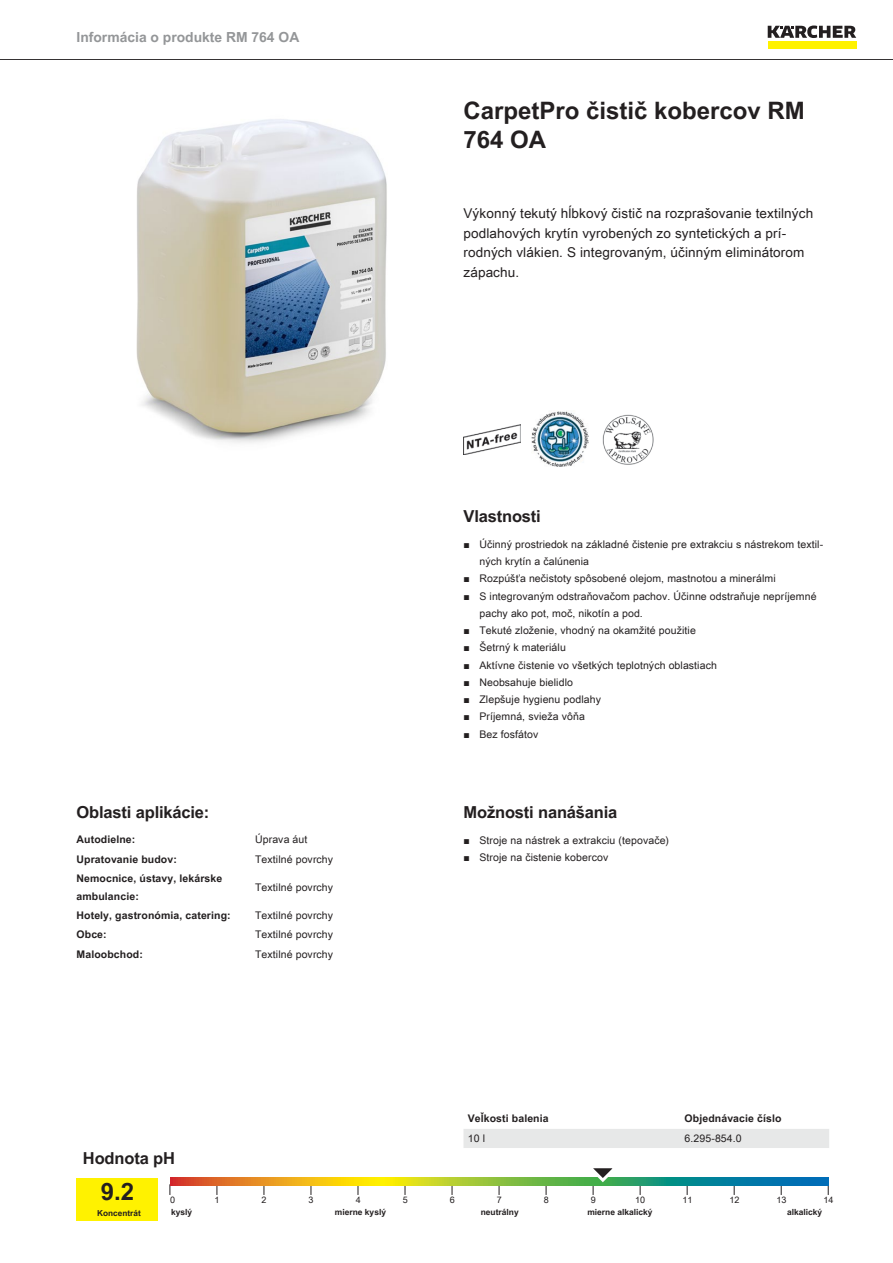
<style>
.page{position:relative;width:893px;height:1263px;background:#fff}
.page>*{position:absolute;margin:0;border:0;box-sizing:border-box;transform-origin:0 0}
.t1{font:700 24px/28.8px "Arial Unicode MS";color:#231f20}
.t2{font:700 16.5px "Arial Unicode MS";letter-spacing:-.01em;color:#231f20}
.t3{font:700 13.8px "Arial Unicode MS";color:#949698}
.t4{font:13.5px/19.5px "Arial Unicode MS";letter-spacing:.01em;color:#231f20}
.t5{font:10.5px/17.2px "Arial Unicode MS";letter-spacing:.01em;color:#231f20}
.t6{font:700 10.5px/17.2px "Arial Unicode MS";letter-spacing:.01em;color:#231f20}
.t7{font:9px "Arial Unicode MS";color:#231f20}
.t8{font:700 8.4px "Arial Unicode MS";color:#231f20}
.t9{font:700 8.25px "Arial Unicode MS";color:#231f20}
.s1{font-family:"Arial"}
</style>
<div class="page">
<hr style="left:0;top:59px;width:893px;height:1px;background:#231f20">
<div style="left:768px;top:42px;width:88px;height:7px;background:#fff200"></div>
<svg style="left:768px;top:26px;width:88px;height:12px"></svg>
<img style="left:136px;top:119px;width:251px;height:324px">
<img style="left:463px;top:424px;width:57px;height:30px">
<img style="left:531px;top:411px;width:57px;height:56px">
<img style="left:602px;top:414px;width:52px;height:51px">
<div style="left:77px;top:1178px;width:81px;height:42px;background:#fff200"></div>
<svg style="left:170px;top:1178px;width:658px;height:8px;background:#86a14b"></svg>
<svg style="left:585px;top:1168px;width:38px;height:27px"></svg>
<div style="left:463px;top:1129px;width:366px;height:19px;background:#e7e8e8"></div>
<h3 class="t3" style="left:77px;top:27px;width:224px">Informácia o produkte RM 764 OA</h3>
<h2 class="t2" style="left:77px;top:800px;width:134px">Oblasti aplikácie:</h2>
<p class="t6" style="left:77px;top:831px;width:60px">Autodielne:</p>
<p class="t5" style="left:255px;top:831px;width:54px">Úprava áut</p>
<p class="t6" style="left:77px;top:851px;width:102px">Upratovanie budov:</p>
<p class="t5" style="left:255px;top:850px;width:80px">Textilné povrchy</p>
<p class="t6" style="left:77px;top:870px;width:147px">Nemocnice, ústavy, lekárske ambulancie:</p>
<p class="t5" style="left:255px;top:878px;width:80px">Textilné povrchy</p>
<p class="t6" style="left:77px;top:907px;width:156px">Hotely, gastronómia, catering:</p>
<p class="t5" style="left:255px;top:906px;width:80px">Textilné povrchy</p>
<p class="t6" style="left:77px;top:926px;width:32px">Obce:</p>
<p class="t5" style="left:255px;top:926px;width:80px">Textilné povrchy</p>
<p class="t6" style="left:77px;top:946px;width:68px">Maloobchod:</p>
<p class="t5" style="left:255px;top:945px;width:80px">Textilné povrchy</p>
<h1 class="t1" style="left:463px;top:97px;width:343px">CarpetPro čistič kobercov RM<br>764 OA</h1>
<p class="t4" style="left:463px;top:203px;width:351px">Výkonný tekutý hĺbkový čistič na rozprašovanie textilných podlahových krytín vyrobených zo syntetických a prí&shy;rodných vlákien. S integrovaným, účinným eliminátorom zápachu.</p>
<h2 class="t2" style="left:463px;top:504px;width:79px">Vlastnosti</h2>
<p class="t5" style="left:479px;top:535px;width:345px;text-indent:-16px"><span class="s1">■</span> Účinný prostriedok na základné čistenie pre extrakciu s nástrekom textil&shy;ných krytín a čalúnenia</p>
<p class="t5" style="left:463px;top:570px;width:314px"><span class="s1">■</span> Rozpúšťa nečistoty spôsobené olejom, mastnotou a minerálmi</p>
<p class="t5" style="left:479px;top:587px;width:339px;text-indent:-16px"><span class="s1">■</span> S integrovaným odstraňovačom pachov. Účinne odstraňuje nepríjemné pachy ako pot, moč, nikotín a pod.</p>
<p class="t5" style="left:463px;top:622px;width:234px"><span class="s1">■</span> Tekuté zloženie, vhodný na okamžité použitie</p>
<p class="t5" style="left:463px;top:639px;width:104px"><span class="s1">■</span> Šetrný k materiálu</p>
<p class="t5" style="left:463px;top:656px;width:255px"><span class="s1">■</span> Aktívne čistenie vo všetkých teplotných oblastiach</p>
<p class="t5" style="left:463px;top:673px;width:111px"><span class="s1">■</span> Neobsahuje bielidlo</p>
<p class="t5" style="left:463px;top:691px;width:139px"><span class="s1">■</span> Zlepšuje hygienu podlahy</p>
<p class="t5" style="left:463px;top:708px;width:123px"><span class="s1">■</span> Príjemná, svieža vôňa</p>
<p class="t5" style="left:463px;top:725px;width:76px"><span class="s1">■</span> Bez fosfátov</p>
<h2 class="t2" style="left:463px;top:800px;width:155px">Možnosti nanášania</h2>
<p class="t5" style="left:463px;top:831px;width:207px"><span class="s1">■</span> Stroje na nástrek a extrakciu (tepovače)</p>
<p class="t5" style="left:463px;top:848px;width:146px"><span class="s1">■</span> Stroje na čistenie kobercov</p>
<p class="t6" style="left:468px;top:1110px;width:82px">Veľkosti balenia</p>
<p class="t6" style="left:685px;top:1110px;width:98px">Objednávacie číslo</p>
<p class="t5" style="left:468px;top:1129px;width:19px">10 l</p>
<p class="t5" style="left:685px;top:1129px;width:59px">6.295-854.0</p>
<h2 class="t2" style="left:83px;top:1146px;width:94px">Hodnota pH</h2>
<h1 class="t1" style="left:101px;top:1178px;width:35px">9.2</h1>
<p class="t7" style="left:170px;top:1193px;width:7px">0</p>
<p class="t7" style="left:215px;top:1193px;width:7px">1</p>
<p class="t7" style="left:262px;top:1193px;width:7px">2</p>
<p class="t7" style="left:309px;top:1193px;width:7px">3</p>
<p class="t7" style="left:356px;top:1193px;width:7px">4</p>
<p class="t7" style="left:403px;top:1193px;width:7px">5</p>
<p class="t7" style="left:450px;top:1193px;width:7px">6</p>
<p class="t7" style="left:497px;top:1193px;width:7px">7</p>
<p class="t7" style="left:544px;top:1193px;width:7px">8</p>
<p class="t7" style="left:591px;top:1193px;width:7px">9</p>
<p class="t7" style="left:635px;top:1193px;width:12px">10</p>
<p class="t7" style="left:682px;top:1193px;width:12px">11</p>
<p class="t7" style="left:729px;top:1193px;width:12px">12</p>
<p class="t7" style="left:776px;top:1193px;width:12px">13</p>
<p class="t7" style="left:823px;top:1193px;width:12px">14</p>
<p class="t9" style="left:97px;top:1207px;width:45px">Koncentrát</p>
<p class="t8" style="left:171px;top:1206px;width:23px">kyslý</p>
<p class="t8" style="left:335px;top:1206px;width:53px">mierne kyslý</p>
<p class="t8" style="left:481px;top:1206px;width:40px">neutrálny</p>
<p class="t8" style="left:587px;top:1206px;width:67px">mierne alkalický</p>
<p class="t8" style="left:787px;top:1206px;width:37px">alkalický</p>
</div>
